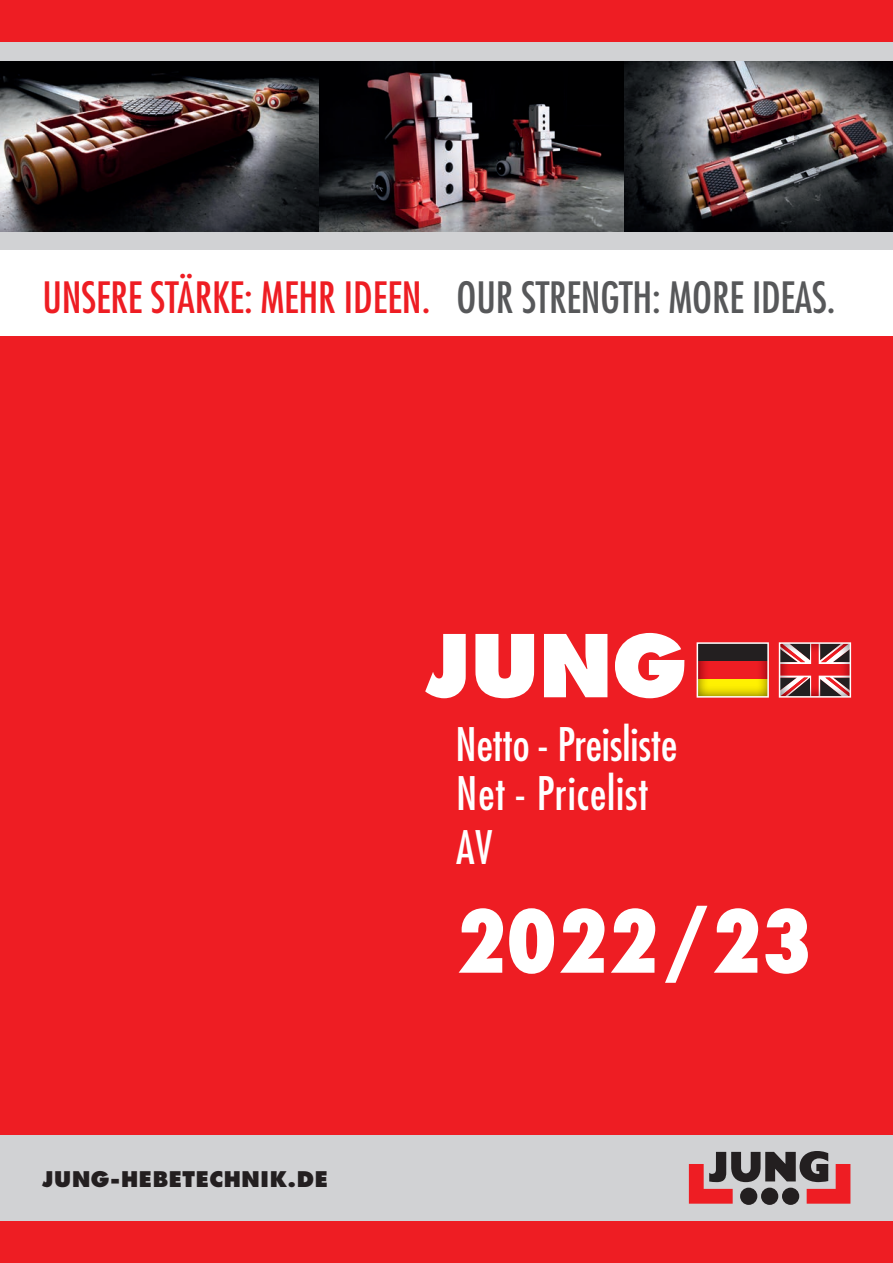
<style>
.page{position:relative;width:893px;height:1263px;background:#fff}
.page>*{position:absolute;margin:0;border:0;box-sizing:border-box;transform-origin:0 0}
.t1{font:800 condensed 84px "Futura LT Pro";color:#fff}
.t2{font:800 84px "Futura LT Pro";color:#fff}
.t3{font:500 condensed 45px/49.5px "Futura LT Pro";color:#fff}
.t4{font:500 condensed 42px "Futura LT Pro";letter-spacing:-.005em;color:#ee1d23}
.t5{font:800 21px "Futura LT Pro";letter-spacing:.03em;color:#231f20}
.s1{color:#57585a}
</style>
<div class="page">
<div style="left:0;top:336px;width:893px;height:927px;background:#ee1d23"></div>
<div style="left:0;top:1135px;width:893px;height:85px;background:#d1d2d4"></div>
<div style="left:0;top:0;width:893px;height:43px;background:#ee1d23"></div>
<div style="left:0;top:43px;width:893px;height:225px;background:#d1d2d4"></div>
<div style="left:0;top:251px;width:893px;height:85px;background:#fff"></div>
<img style="left:623px;top:62px;width:270px;height:170px">
<img style="left:318px;top:62px;width:305px;height:170px">
<img style="left:0;top:62px;width:318px;height:170px">
<svg style="left:689px;top:1151px;width:161px;height:54px"></svg>
<svg style="left:697px;top:642px;width:72px;height:56px"></svg>
<svg style="left:779px;top:642px;width:72px;height:56px"></svg>
<p class="t4" style="left:43px;top:268px;width:794px">UNSERE STÄRKE: MEHR IDEEN. <span class="s1">OUR STRENGTH: MORE IDEAS.</span></p>
<h1 class="t2" style="left:426px;top:608px;width:262px">JUNG</h1>
<p class="t3" style="left:455px;top:718px;width:223px">Netto - Preisliste<br>Net - Pricelist</p>
<p class="t3" style="left:456px;top:822px;width:38px">AV</p>
<p class="t5" style="left:43px;top:1165px;width:287px">JUNG-HEBETECHNIK.DE</p>
<h1 class="t1" style="left:455px;top:888px;width:358px">2022/23</h1>
</div>
